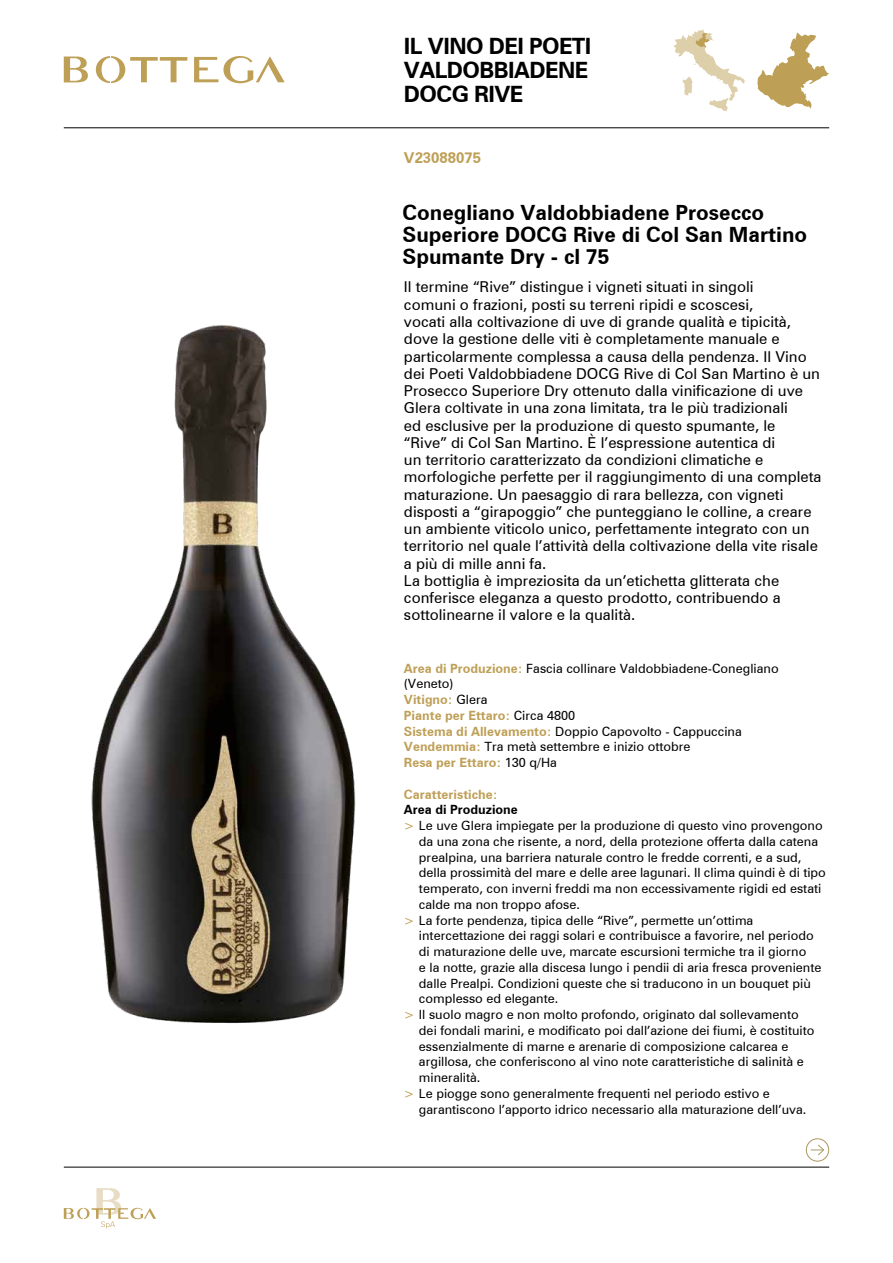
<style>
.page{position:relative;width:893px;height:1263px;background:#fff}
.page>*{position:absolute;margin:0;border:0;box-sizing:border-box;transform-origin:0 0}
.t1{font:700 22.5px/24px "Zurich BT";letter-spacing:-.025em;color:#000}
.t2{font:700 21px/21.8px "Zurich BT";color:#000}
.t3{font:15px/17.2px "Zurich BT";color:#000}
.t4{font:700 15px "Zurich BT";color:#be9f56}
.t5{font:12.75px/15.8px "Zurich BT";color:#000}
.t6{font:700 12.75px "Zurich BT";color:#be9f56}
.t7{font:700 12.75px "Zurich BT";color:#000}
.s1{font-weight:700;color:#be9f56}
.s2{color:#be9f56}
</style>
<div class="page">
<hr style="left:64px;top:128px;width:765px;height:1px;background:#000">
<hr style="left:64px;top:1167px;width:765px;height:1px;background:#000">
<svg style="left:64px;top:57px;width:24px;height:25px"></svg>
<svg style="left:194px;top:56px;width:91px;height:27px"></svg>
<svg style="left:96px;top:56px;width:91px;height:27px"></svg>
<svg style="left:64px;top:1188px;width:92px;height:40px"></svg>
<svg style="left:757px;top:32px;width:72px;height:77px"></svg>
<svg style="left:674px;top:29px;width:71px;height:82px"></svg>
<div style="left:806px;top:1138px;width:23px;height:24px;border:1px solid #ae9a64;border-radius:50%"></div>
<svg style="left:811px;top:1144px;width:13px;height:12px"></svg>
<img style="left:91px;top:325px;width:265px;height:699px">
<h1 class="t1" style="left:404px;top:34px;width:189px">IL VINO DEI POETI<br>VALDOBBIADENE<br>DOCG RIVE</h1>
<p class="t4" style="left:404px;top:149px;width:79px">V23088075</p>
<h2 class="t2" style="left:403px;top:202px;width:406px">Conegliano Valdobbiadene Prosecco<br>Superiore DOCG Rive di Col San Martino<br>Spumante Dry - cl 75</h2>
<p class="t3" style="left:404px;top:278px;width:419px">Il termine “Rive” distingue i vigneti situati in singoli<br>comuni o frazioni, posti su terreni ripidi e scoscesi,<br>vocati alla coltivazione di uve di grande qualità e tipicità, dove la gestione delle viti è completamente manuale e particolarmente complessa a causa della pendenza. Il Vino dei Poeti Valdobbiadene DOCG Rive di Col San Martino è un Prosecco Superiore Dry ottenuto dalla vinificazione di uve Glera coltivate in una zona limitata, tra le più tradizionali<br>ed esclusive per la produzione di questo spumante, le “Rive” di Col San Martino. È l’espressione autentica di<br>un territorio caratterizzato da condizioni climatiche e morfologiche perfette per il raggiungimento di una completa maturazione. Un paesaggio di rara bellezza, con vigneti disposti a “girapoggio” che punteggiano le colline, a creare un ambiente viticolo unico, perfettamente integrato con un territorio nel quale l’attività della coltivazione della vite risale a più di mille anni fa.<br>La bottiglia è impreziosita da un’etichetta glitterata che conferisce eleganza a questo prodotto, contribuendo a sottolinearne il valore e la qualità.</p>
<p class="t5" style="left:404px;top:660px;width:376px"><span class="s1">Area di Produzione:</span> Fascia collinare Valdobbiadene-Conegliano (Veneto)<br><span class="s1">Vitigno:</span> Glera<br><span class="s1">Piante per Ettaro:</span> Circa 4800<br><span class="s1">Sistema di Allevamento:</span> Doppio Capovolto - Cappuccina <span class="s1">Vendemmia:</span> Tra metà settembre e inizio ottobre<br><span class="s1">Resa per Ettaro:</span> 130 q/Ha</p>
<p class="t6" style="left:404px;top:786px;width:95px">Caratteristiche:</p>
<p class="t7" style="left:404px;top:802px;width:115px">Area di Produzione</p>
<p class="t5" style="left:404px;top:817px;width:420px"><span class="s2">&gt;</span> Le uve Glera impiegate per la produzione di questo vino provengono</p>
<p class="t5" style="left:419px;top:833px;width:401px">da una zona che risente, a nord, della protezione offerta dalla catena</p>
<p class="t5" style="left:419px;top:849px;width:384px">prealpina, una barriera naturale contro le fredde correnti, e a sud,</p>
<p class="t5" style="left:419px;top:865px;width:408px">della prossimità del mare e delle aree lagunari. Il clima quindi è di tipo</p>
<p class="t5" style="left:419px;top:880px;width:404px">temperato, con inverni freddi ma non eccessivamente rigidi ed estati</p>
<p class="t5" style="left:419px;top:896px;width:163px">calde ma non troppo afose.</p>
<p class="t5" style="left:404px;top:912px;width:351px"><span class="s2">&gt;</span> La forte pendenza, tipica delle “Rive”, permette un’ottima</p>
<p class="t5" style="left:419px;top:928px;width:396px">intercettazione dei raggi solari e contribuisce a favorire, nel periodo</p>
<p class="t5" style="left:419px;top:943px;width:389px">di maturazione delle uve, marcate escursioni termiche tra il giorno</p>
<p class="t5" style="left:419px;top:959px;width:404px">e la notte, grazie alla discesa lungo i pendii di aria fresca proveniente</p>
<p class="t5" style="left:419px;top:975px;width:393px">dalle Prealpi. Condizioni queste che si traducono in un bouquet più</p>
<p class="t5" style="left:419px;top:991px;width:141px">complesso ed elegante.</p>
<p class="t5" style="left:404px;top:1006px;width:396px"><span class="s2">&gt;</span> Il suolo magro e non molto profondo, originato dal sollevamento</p>
<p class="t5" style="left:419px;top:1022px;width:397px">dei fondali marini, e modificato poi dall’azione dei fiumi, è costituito</p>
<p class="t5" style="left:419px;top:1038px;width:371px">essenzialmente di marne e arenarie di composizione calcarea e</p>
<p class="t5" style="left:419px;top:1054px;width:386px">argillosa, che conferiscono al vino note caratteristiche di salinità e</p>
<p class="t5" style="left:419px;top:1069px;width:63px">mineralità.</p>
<p class="t5" style="left:404px;top:1085px;width:367px"><span class="s2">&gt;</span> Le piogge sono generalmente frequenti nel periodo estivo e</p>
<p class="t5" style="left:419px;top:1101px;width:389px">garantiscono l’apporto idrico necessario alla maturazione dell’uva.</p>
</div>
